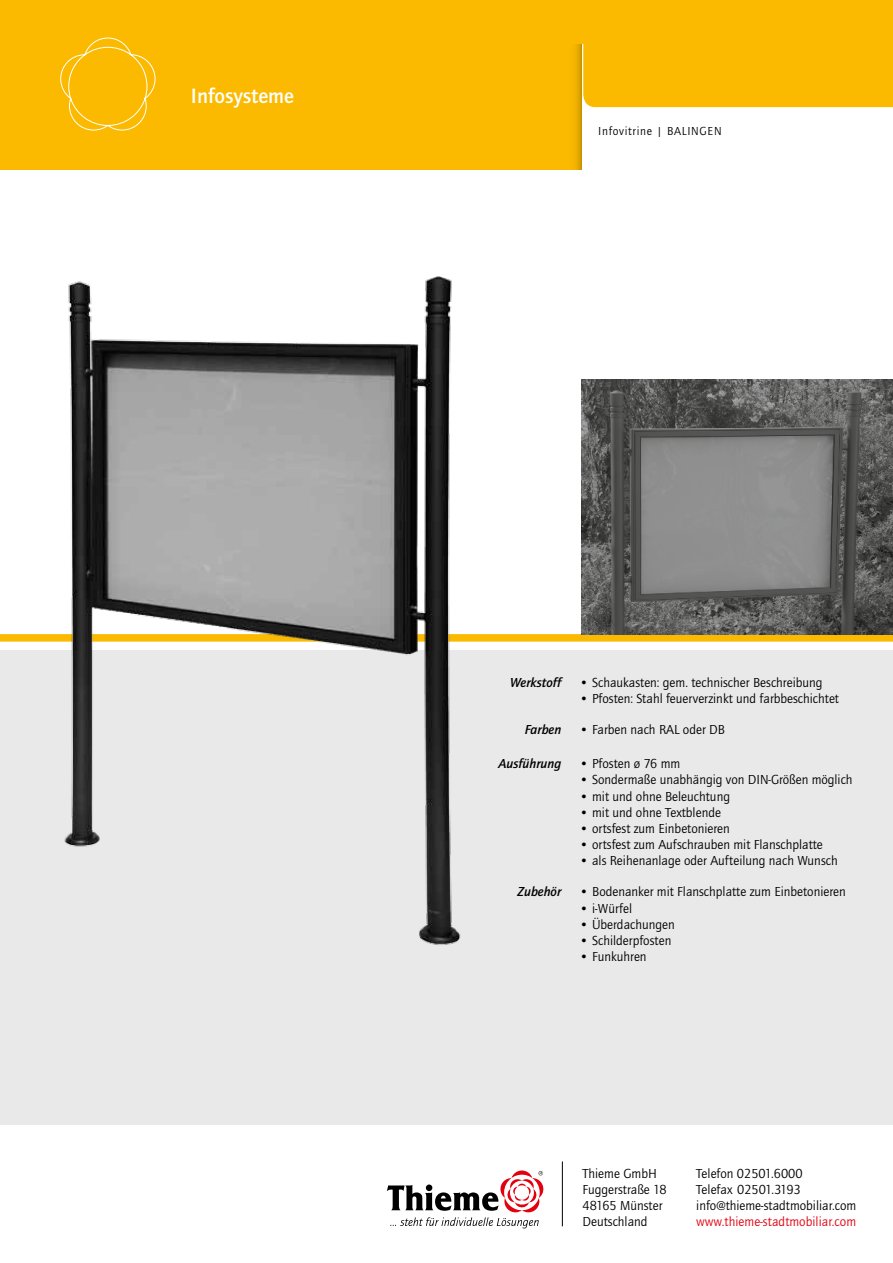
<style>
.page{position:relative;width:893px;height:1263px;background:#fff}
.page>*{position:absolute;margin:0;border:0;box-sizing:border-box;transform-origin:0 0}
.t1{font:500 21.45px "ITC Quay Sans";color:#fff}
.t2{font:13.5px/16.2px "ITC Quay Sans";color:#000}
.t3{font:italic 500 13.5px "ITC Quay Sans";color:#000}
.t4{font:13.5px "ITC Quay Sans";letter-spacing:.005em;color:#e3000f}
.t5{font:12px "ITC Quay Sans";letter-spacing:.06em;color:#000}
</style>
<div class="page">
<svg style="left:387px;top:1170px;width:156px;height:58px"></svg>
<hr style="left:562px;top:1161px;width:1px;height:65px;background:#000">
<div style="left:0;top:651px;width:893px;height:474px;background:#e9e9e9"></div>
<div style="left:0;top:0;width:582px;height:169px;background:#fbba00"></div>
<div style="left:583px;top:0;width:310px;height:108px;background:#fbba00"></div>
<div style="left:140px;top:0;width:649px;height:44px;background:#fbba00"></div>
<div style="left:0;top:634px;width:893px;height:8px;background:#fbba00"></div>
<img style="left:582px;top:379px;width:311px;height:255px">
<img style="left:9px;top:276px;width:463px;height:669px">
<svg style="left:576px;top:44px;width:6px;height:125px"></svg>
<svg style="left:60px;top:37px;width:96px;height:94px"></svg>
<h1 class="t1" style="left:191px;top:83px;width:105px">Infosysteme</h1>
<p class="t5" style="left:598px;top:125px;width:125px">Infovitrine | BALINGEN</p>
<p class="t3" style="left:510px;top:675px;width:53px">Werkstoff</p>
<p class="t2" style="left:579px;top:674px;width:245px">• Schaukasten: gem. technischer Beschreibung</p>
<p class="t2" style="left:579px;top:690px;width:261px">• Pfosten: Stahl feuerverzinkt und farbbeschichtet</p>
<p class="t3" style="left:525px;top:722px;width:38px">Farben</p>
<p class="t2" style="left:579px;top:721px;width:147px">• Farben nach RAL oder DB</p>
<p class="t3" style="left:498px;top:756px;width:64px">Ausführung</p>
<p class="t2" style="left:579px;top:756px;width:102px">• Pfosten ø 76 mm</p>
<p class="t2" style="left:579px;top:772px;width:275px">• Sondermaße unabhängig von DIN-Größen möglich</p>
<p class="t2" style="left:579px;top:788px;width:152px">• mit und ohne Beleuchtung</p>
<p class="t2" style="left:579px;top:804px;width:143px">• mit und ohne Textblende</p>
<p class="t2" style="left:579px;top:820px;width:152px">• ortsfest zum Einbetonieren</p>
<p class="t2" style="left:579px;top:837px;width:245px">• ortsfest zum Aufschrauben mit Flanschplatte</p>
<p class="t2" style="left:579px;top:853px;width:260px">• als Reihenanlage oder Aufteilung nach Wunsch</p>
<p class="t3" style="left:518px;top:884px;width:45px">Zubehör</p>
<p class="t2" style="left:579px;top:884px;width:268px">• Bodenanker mit Flanschplatte zum Einbetonieren</p>
<p class="t2" style="left:579px;top:900px;width:54px">• i-Würfel</p>
<p class="t2" style="left:579px;top:916px;width:97px">• Überdachungen</p>
<p class="t2" style="left:579px;top:932px;width:93px">• Schilderpfosten</p>
<p class="t2" style="left:579px;top:948px;width:69px">• Funkuhren</p>
<p class="t2" style="left:583px;top:1165px;width:85px">Thieme GmbH<br>Fuggerstraße 18<br>48165 Münster<br>Deutschland</p>
<p class="t2" style="left:696px;top:1165px;width:161px">Telefon 02501.6000<br>Telefax 02501.3193 info@thieme-stadtmobiliar.com</p>
<p class="t4" style="left:696px;top:1214px;width:161px">www.thieme-stadtmobiliar.com</p>
</div>
